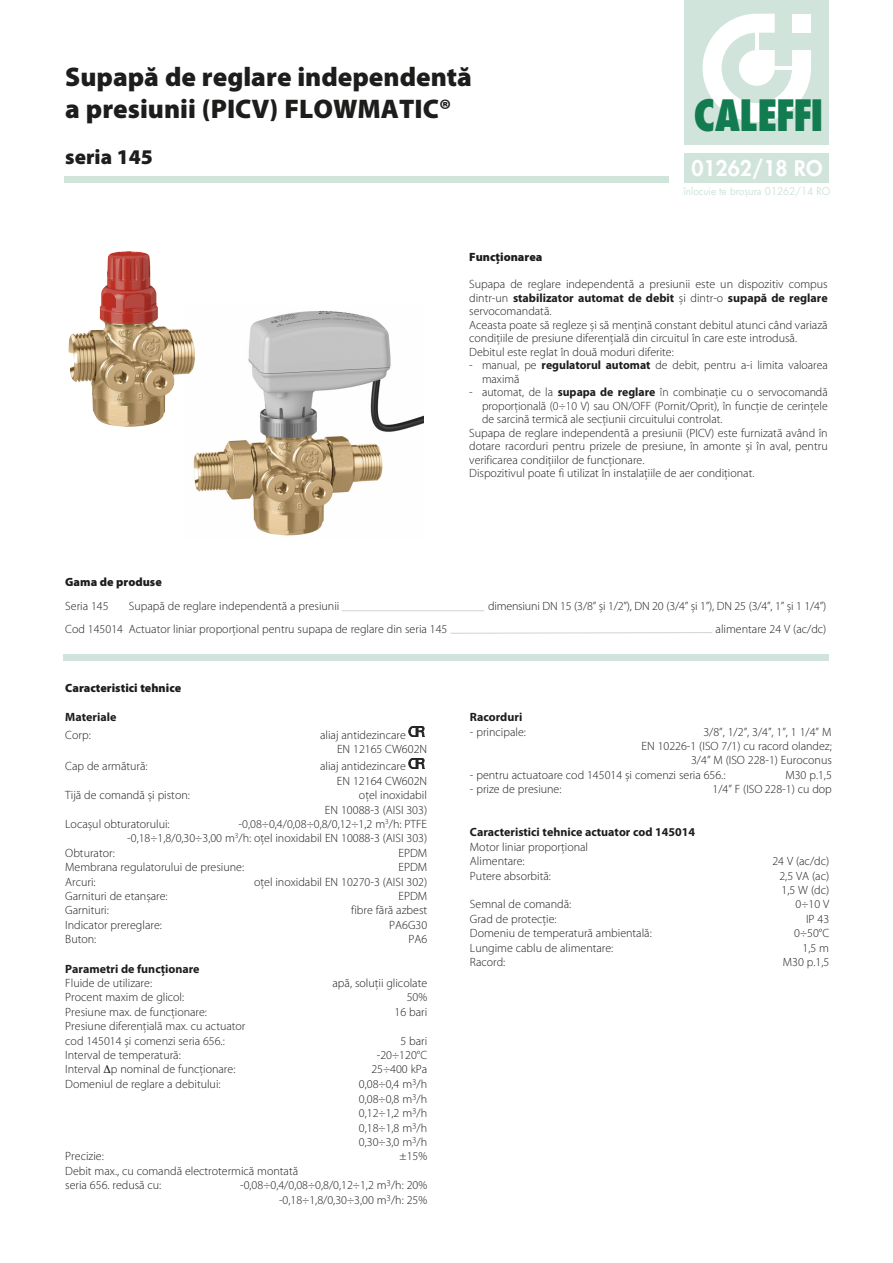
<style>
.page{position:relative;width:893px;height:1263px;background:#fff}
.page>*{position:absolute;margin:0;border:0;box-sizing:border-box;transform-origin:0 0}
.t1{font:800 condensed 42px "Futura";letter-spacing:-.035em;color:#137b50}
.t2{font:900 27px/32.4px "Myriad Pro";color:#1d1d1c}
.t3{font:800 21px "Futura";color:#fff}
.t4{font:900 21px "Myriad Pro";color:#1d1d1c}
.t5{font:300 12px/14.4px "Myriad Pro";color:#1d1d1c}
.t6{font:700 12px "Myriad Pro";color:#1d1d1c}
.t7{font:900 12px "Myriad Pro";color:#1d1d1c}
.t8{font:10.5px "Futura";letter-spacing:-.005em;color:#d0e4dc;scale:.95 1}
.s1{font-family:"Myriad Pro"}
.s2{font-weight:700}
</style>
<div class="page">
<svg style="left:409px;top:726px;width:15px;height:11px"></svg>
<svg style="left:409px;top:758px;width:15px;height:11px"></svg>
<div style="left:685px;top:153px;width:144px;height:30px;background:#d0e4dc"></div>
<div style="left:64px;top:654px;width:765px;height:7px;background:#d0e4dc"></div>
<div style="left:685px;top:0;width:144px;height:145px;background:#d0e4dc"></div>
<svg style="left:703px;top:14px;width:108px;height:108px"></svg>
<hr style="left:755px;top:32px;width:4px;height:18px;background:#fff">
<hr style="left:774px;top:66px;width:18px;height:4px;background:#fff">
<hr style="left:342px;top:610px;width:142px;height:1px;background:#d2d2d2">
<svg style="left:450px;top:632px;width:263px;height:2px"></svg>
<img style="left:193px;top:311px;width:231px;height:225px">
<img style="left:68px;top:251px;width:128px;height:176px">
<div style="left:64px;top:176px;width:604px;height:7px;background:#d0e4dc"></div>
<h2 class="t2" style="left:65px;top:62px;width:408px">Supapă de reglare independentă a presiunii (PICV) FLOWMATIC®</h2>
<h3 class="t4" style="left:65px;top:149px;width:89px">seria 145</h3>
<h1 class="t1" style="left:693px;top:98px;width:132px">CALEFFI</h1>
<h3 class="t3" style="left:691px;top:158px;width:133px">01262/18 RO</h3>
<p class="t8" style="left:683px;top:186px;width:156px">înlocuie te <span class="s1">broșura</span> 01262/14 RO</p>
<p class="t7" style="left:469px;top:253px;width:75px">Funcționarea</p>
<p class="t5" style="left:469px;top:278px;width:360px;line-height:13.5px">Supapa de reglare independentă a presiunii este un dispozitiv compus dintr-un <span class="s2">stabilizator automat de debit</span> și dintr-o <span class="s2">supapă de reglare </span>servocomandată.<br>Aceasta poate să regleze și să mențină constant debitul atunci când variază condițiile de presiune diferențială din circuitul în care este introdusă.<br>Debitul este reglat în două moduri diferite:</p>
<p class="t5" style="left:482px;top:359px;width:347px;line-height:13.5px;text-indent:-13px">- manual, pe <span class="s2">regulatorul automat</span> de debit, pentru a-i limita valoarea maximă</p>
<p class="t5" style="left:469px;top:386px;width:360px">- automat, de la <span class="s2">supapa de reglare</span> în combinație cu o servocomandă</p>
<p class="t5" style="left:482px;top:399px;width:347px">proporțională (0÷10 V) sau ON/OFF (Pornit/Oprit), în funcție de cerințele</p>
<p class="t5" style="left:482px;top:413px;width:242px">de sarcină termică ale secțiunii circuitului controlat.</p>
<p class="t5" style="left:469px;top:426px;width:360px">Supapa de reglare independentă a presiunii (PICV) este furnizată având în</p>
<p class="t5" style="left:469px;top:440px;width:360px">dotare racorduri pentru prizele de presiune, în amonte și în aval, pentru</p>
<p class="t5" style="left:469px;top:453px;width:177px">verificarea condițiilor de funcționare.</p>
<p class="t5" style="left:469px;top:467px;width:287px">Dispozitivul poate fi utilizat în instalațiile de aer condiționat.</p>
<p class="t7" style="left:65px;top:578px;width:98px">Gama de produse</p>
<p class="t5" style="left:65px;top:599px;width:45px">Seria 145</p>
<p class="t5" style="left:129px;top:599px;width:212px">Supapă de reglare independentă a presiunii</p>
<p class="t5" style="left:488px;top:599px;width:340px">dimensiuni DN 15 (3/8” și 1/2”), DN 20 (3/4” și 1”), DN 25 (3/4”, 1” și 1 1/4”)</p>
<p class="t5" style="left:65px;top:623px;width:384px">Cod 145014 Actuator liniar proporțional pentru supapa de reglare din seria 145</p>
<p class="t5" style="left:716px;top:623px;width:112px">alimentare 24 V (ac/dc)</p>
<p class="t7" style="left:65px;top:683px;width:117px">Caracteristici tehnice</p>
<p class="t6" style="left:65px;top:712px;width:53px">Materiale</p>
<p class="t5" style="left:65px;top:728px;width:27px">Corp:</p>
<p class="t5" style="left:337px;top:728px;width:92px;text-indent:-17px">aliaj antidezincare<br>EN 12165 CW602N</p>
<p class="t5" style="left:65px;top:760px;width:84px">Cap de armătură:</p>
<p class="t5" style="left:337px;top:760px;width:92px;text-indent:-17px">aliaj antidezincare<br>EN 12164 CW602N</p>
<p class="t5" style="left:65px;top:789px;width:126px">Tijă de comandă și piston:</p>
<p class="t5" style="left:325px;top:789px;width:104px;text-align:right">oțel inoxidabil<br>EN 10088-3 (AISI 303)</p>
<p class="t5" style="left:65px;top:818px;width:106px">Locașul obturatorului:</p>
<p class="t5" style="left:127px;top:818px;width:301px;text-align:right">-0,08÷0,4/0,08÷0,8/0,12÷1,2 m<sup>3</sup>/h: PTFE<br>-0,18÷1,8/0,30÷3,00 m<sup>3</sup>/h: oțel inoxidabil EN 10088-3 (AISI 303)</p>
<p class="t5" style="left:65px;top:846px;width:51px">Obturator:</p>
<p class="t5" style="left:398px;top:846px;width:30px">EPDM</p>
<p class="t5" style="left:65px;top:861px;width:180px">Membrana regulatorului de presiune:</p>
<p class="t5" style="left:398px;top:861px;width:30px">EPDM</p>
<p class="t5" style="left:65px;top:875px;width:32px">Arcuri:</p>
<p class="t5" style="left:254px;top:875px;width:175px">oțel inoxidabil EN 10270-3 (AISI 302)</p>
<p class="t5" style="left:65px;top:890px;width:104px">Garnituri de etanșare:</p>
<p class="t5" style="left:398px;top:890px;width:30px">EPDM</p>
<p class="t5" style="left:65px;top:904px;width:45px">Garnituri:</p>
<p class="t5" style="left:351px;top:904px;width:77px">fibre fără azbest</p>
<p class="t5" style="left:65px;top:918px;width:98px">Indicator prereglare:</p>
<p class="t5" style="left:389px;top:918px;width:40px">PA6G30</p>
<p class="t5" style="left:65px;top:933px;width:33px">Buton:</p>
<p class="t5" style="left:408px;top:933px;width:20px">PA6</p>
<p class="t6" style="left:65px;top:964px;width:136px">Parametri de funcționare</p>
<p class="t5" style="left:65px;top:977px;width:88px">Fluide de utilizare:</p>
<p class="t5" style="left:332px;top:977px;width:96px">apă, soluții glicolate</p>
<p class="t5" style="left:65px;top:991px;width:120px">Procent maxim de glicol:</p>
<p class="t5" style="left:407px;top:991px;width:22px">50%</p>
<p class="t5" style="left:65px;top:1005px;width:143px">Presiune max. de funcționare:</p>
<p class="t5" style="left:394px;top:1005px;width:34px">16 bari</p>
<p class="t5" style="left:65px;top:1020px;width:182px">Presiune diferențială max. cu actuator cod 145014 și comenzi seria 656.:</p>
<p class="t5" style="left:400px;top:1034px;width:28px">5 bari</p>
<p class="t5" style="left:65px;top:1049px;width:117px">Interval de temperatură:</p>
<p class="t5" style="left:377px;top:1049px;width:52px">-20÷120°C</p>
<p class="t5" style="left:65px;top:1063px;width:172px">Interval p nominal de funcționare:</p>
<p class="t5" style="left:371px;top:1063px;width:57px">25÷400 kPa</p>
<p class="t5" style="left:65px;top:1078px;width:157px">Domeniul de reglare a debitului:</p>
<p class="t5" style="left:359px;top:1078px;width:70px;text-align:justify">0,08÷0,4 m<sup>3</sup>/h 0,08÷0,8 m<sup>3</sup>/h 0,12÷1,2 m<sup>3</sup>/h 0,18÷1,8 m<sup>3</sup>/h 0,30÷3,0 m<sup>3</sup>/h</p>
<p class="t5" style="left:65px;top:1150px;width:40px">Precizie:</p>
<p class="t5" style="left:399px;top:1150px;width:29px">±15%</p>
<p class="t5" style="left:65px;top:1164px;width:234px">Debit max., cu comandă electrotermică montată seria 656. redusă cu:</p>
<p class="t5" style="left:240px;top:1179px;width:189px;text-align:right">-0,08÷0,4/0,08÷0,8/0,12÷1,2 m<sup>3</sup>/h: 20% -0,18÷1,8/0,30÷3,00 m<sup>3</sup>/h: 25%</p>
<p class="t6" style="left:470px;top:713px;width:54px">Racorduri</p>
<p class="t5" style="left:470px;top:725px;width:57px">- principale:</p>
<p class="t5" style="left:641px;top:725px;width:192px;text-align:right">3/8”, 1/2”, 3/4”, 1”, 1 1/4” M<br>EN 10226-1 (ISO 7/1) cu racord olandez;<br>3/4” M (ISO 228-1) Euroconus</p>
<p class="t5" style="left:470px;top:768px;width:257px">- pentru actuatoare cod 145014 și comenzi seria 656.:</p>
<p class="t5" style="left:785px;top:768px;width:48px">M30 p.1,5</p>
<p class="t5" style="left:470px;top:783px;width:93px">- prize de presiune:</p>
<p class="t5" style="left:712px;top:783px;width:121px">1/4” F (ISO 228-1) cu dop</p>
<p class="t6" style="left:470px;top:828px;width:227px">Caracteristici tehnice actuator cod 145014</p>
<p class="t5" style="left:470px;top:840px;width:120px">Motor liniar proporțional<br>Alimentare:</p>
<p class="t5" style="left:772px;top:855px;width:58px">24 V (ac/dc)</p>
<p class="t5" style="left:470px;top:869px;width:83px">Putere absorbită:</p>
<p class="t5" style="left:779px;top:869px;width:51px">2,5 VA (ac)<br>1,5 W (dc)</p>
<p class="t5" style="left:470px;top:898px;width:103px">Semnal de comandă:</p>
<p class="t5" style="left:795px;top:898px;width:35px">0÷10 V</p>
<p class="t5" style="left:470px;top:912px;width:88px">Grad de protecție:</p>
<p class="t5" style="left:806px;top:912px;width:25px">IP 43</p>
<p class="t5" style="left:470px;top:927px;width:183px">Domeniu de temperatură ambientală:</p>
<p class="t5" style="left:794px;top:927px;width:37px">0÷50°C</p>
<p class="t5" style="left:470px;top:941px;width:145px">Lungime cablu de alimentare:</p>
<p class="t5" style="left:802px;top:941px;width:28px">1,5 m</p>
<p class="t5" style="left:470px;top:956px;width:37px">Racord:</p>
<p class="t5" style="left:783px;top:956px;width:48px">M30 p.1,5</p>
</div>
